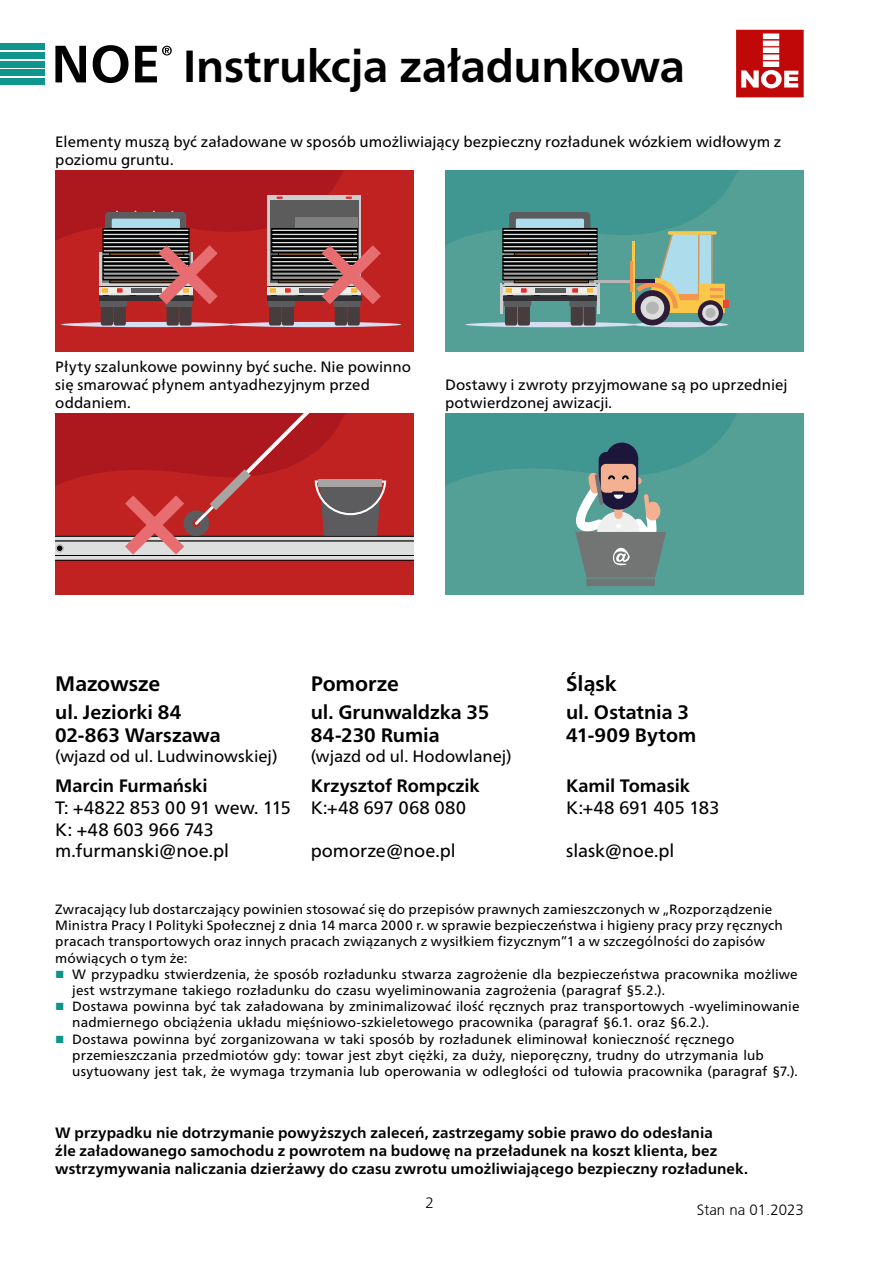
<style>
.page{position:relative;width:893px;height:1263px;background:#fff}
.page>*{position:absolute;margin:0;border:0;box-sizing:border-box;transform-origin:0 0}
.t1{font:700 45px "Frutiger Neue LTW1 G";letter-spacing:-.01em;color:#000}
.t2{font:700 21px "Frutiger Neue LTW1 G";letter-spacing:-.005em;color:#000}
.t3{font:700 19.5px/23.4px "Frutiger Neue LTW1 G";letter-spacing:-.005em;color:#000}
.t4{font:18px/21.6px "Frutiger Neue LTW1 G";letter-spacing:-.005em;color:#000}
.t5{font:700 18px "Frutiger Neue LTW1 G";letter-spacing:-.005em;color:#000}
.t6{font:16.5px "Frutiger Neue LTW1 G";color:#000}
.t7{font:15px/18px "Frutiger Neue LTW1 G";letter-spacing:.005em;color:#000}
.t8{font:700 15px/18px "Frutiger Neue LTW1 G";letter-spacing:.005em;color:#000}
.t9{font:300 15px "Frutiger CE";color:#000}
.t10{font:300 15px "Frutiger Neue LTW1 G";color:#000}
.t11{font:13.5px/16.2px "Frutiger Neue LTW1 G";letter-spacing:.005em;color:#000}
.s1{font-size:52.5px}
.s2{font-family:"Arial";font-weight:900;font-size:15.6px;color:#0f968c}
</style>
<div class="page">
<svg style="left:736px;top:30px;width:68px;height:67px"></svg>
<div style="left:766px;top:74px;width:10px;height:10px;background:#c00808;border-radius:50%"></div>
<div style="left:55px;top:414px;width:359px;height:181px;background:#c02121"></div>
<svg style="left:55px;top:414px;width:359px;height:146px"></svg>
<div style="left:318px;top:479px;width:64px;height:8px;background:#a7a4a4"></div>
<div style="left:445px;top:414px;width:359px;height:181px;background:#549f96"></div>
<div style="left:586px;top:579px;width:69px;height:7px;background:#737575"></div>
<svg style="left:445px;top:414px;width:291px;height:164px"></svg>
<div style="left:55px;top:171px;width:359px;height:181px;background:#c02121"></div>
<div style="left:61px;top:322px;width:172px;height:5px;background:#d5dff1;border-radius:50%"></div>
<div style="left:101px;top:296px;width:12px;height:30px;background:#473d3e;border-radius:2px"></div>
<div style="left:114px;top:296px;width:12px;height:30px;background:#473d3e;border-radius:2px"></div>
<div style="left:167px;top:296px;width:12px;height:30px;background:#473d3e;border-radius:2px"></div>
<div style="left:179px;top:296px;width:13px;height:30px;background:#473d3e;border-radius:2px"></div>
<div style="left:100px;top:298px;width:27px;height:9px;background:#5c5c5e;border-radius:2px"></div>
<div style="left:165px;top:298px;width:27px;height:9px;background:#5c5c5e;border-radius:2px"></div>
<div style="left:229px;top:322px;width:172px;height:5px;background:#d5dff1;border-radius:50%"></div>
<div style="left:269px;top:296px;width:12px;height:30px;background:#473d3e;border-radius:2px"></div>
<div style="left:282px;top:296px;width:12px;height:30px;background:#473d3e;border-radius:2px"></div>
<div style="left:335px;top:296px;width:12px;height:30px;background:#473d3e;border-radius:2px"></div>
<div style="left:348px;top:296px;width:12px;height:30px;background:#473d3e;border-radius:2px"></div>
<div style="left:268px;top:298px;width:27px;height:9px;background:#5c5c5e;border-radius:2px"></div>
<div style="left:333px;top:298px;width:28px;height:9px;background:#5c5c5e;border-radius:2px"></div>
<svg style="left:55px;top:171px;width:326px;height:133px"></svg>
<div style="left:445px;top:171px;width:359px;height:181px;background:#549f96"></div>
<div style="left:465px;top:322px;width:172px;height:5px;background:#d5dff1;border-radius:50%"></div>
<div style="left:505px;top:296px;width:12px;height:30px;background:#473d3e;border-radius:2px"></div>
<div style="left:518px;top:296px;width:12px;height:30px;background:#473d3e;border-radius:2px"></div>
<div style="left:571px;top:296px;width:12px;height:30px;background:#473d3e;border-radius:2px"></div>
<div style="left:583px;top:296px;width:13px;height:30px;background:#473d3e;border-radius:2px"></div>
<svg style="left:633px;top:322px;width:95px;height:5px"></svg>
<div style="left:635px;top:290px;width:35px;height:35px;background:#2e1b36;border-radius:50%"></div>
<div style="left:641px;top:296px;width:23px;height:24px;background:#dbddda;border-radius:50%"></div>
<div style="left:646px;top:301px;width:13px;height:13px;background:#b5b5b5;border-radius:50%"></div>
<svg style="left:445px;top:171px;width:293px;height:142px"></svg>
<div style="left:698px;top:300px;width:25px;height:25px;background:#2e1b36;border-radius:50%"></div>
<svg style="left:702px;top:305px;width:17px;height:16px"></svg>
<div style="left:705px;top:308px;width:10px;height:10px;background:#b5b5b5;border-radius:50%"></div>
<div style="left:724px;top:300px;width:5px;height:8px;background:#e9473b"></div>
<hr style="left:632px;top:280px;width:23px;height:3px;background:#2d1a3b">
<hr style="left:632px;top:242px;width:3px;height:71px;background:#fbc748">
<hr style="left:630px;top:261px;width:2px;height:30px;background:#f4964e">
<hr style="left:594px;top:280px;width:36px;height:2px;background:#b5b5b5">
<div style="left:0;top:44px;width:45px;height:6px;background:#0f968c"></div>
<div style="left:0;top:52px;width:45px;height:7px;background:#0f968c"></div>
<div style="left:0;top:61px;width:45px;height:6px;background:#0f968c"></div>
<div style="left:0;top:69px;width:45px;height:7px;background:#0f968c"></div>
<div style="left:0;top:78px;width:45px;height:6px;background:#0f968c"></div>
<svg style="left:162px;top:46px;width:10px;height:9px"></svg>
<h1 class="t1" style="left:51px;top:40px;width:635px"><span class="s1">NOE</span> Instrukcja załadunkowa</h1>
<p class="t7" style="left:55px;top:133px;width:728px">Elementy muszą być załadowane w sposób umożliwiający bezpieczny rozładunek wózkiem widłowym z poziomu gruntu.</p>
<p class="t7" style="left:55px;top:358px;width:357px">Płyty szalunkowe powinny być suche. Nie powinno się smarować płynem antyadhezyjnym przed oddaniem.</p>
<p class="t7" style="left:445px;top:376px;width:344px">Dostawy i zwroty przyjmowane są po uprzedniej potwierdzonej awizacji.</p>
<h2 class="t2" style="left:55px;top:671px;width:107px">Mazowsze</h2>
<h3 class="t3" style="left:55px;top:700px;width:167px">ul. Jeziorki 84<br>02-863 Warszawa</h3>
<p class="t6" style="left:55px;top:747px;width:224px">(wjazd od ul. Ludwinowskiej)</p>
<h3 class="t5" style="left:55px;top:775px;width:154px">Marcin Furmański</h3>
<h3 class="t4" style="left:55px;top:797px;width:237px">T: +4822 853 00 91 wew. 115<br>K: +48 603 966 743 m.furmanski@noe.pl</h3>
<h2 class="t2" style="left:311px;top:671px;width:90px">Pomorze</h2>
<h3 class="t3" style="left:311px;top:700px;width:180px">ul. Grunwaldzka 35<br>84-230 Rumia</h3>
<p class="t6" style="left:311px;top:747px;width:202px">(wjazd od ul. Hodowlanej)</p>
<h3 class="t5" style="left:311px;top:775px;width:170px">Krzysztof Rompczik</h3>
<h3 class="t4" style="left:311px;top:797px;width:157px">K:+48 697 068 080</h3>
<h3 class="t4" style="left:311px;top:840px;width:146px">pomorze@noe.pl</h3>
<h2 class="t2" style="left:566px;top:671px;width:52px">Śląsk</h2>
<h3 class="t3" style="left:566px;top:700px;width:132px">ul. Ostatnia 3<br>41-909 Bytom</h3>
<h3 class="t5" style="left:566px;top:775px;width:125px">Kamil Tomasik</h3>
<h3 class="t4" style="left:566px;top:797px;width:155px">K:+48 691 405 183</h3>
<h3 class="t4" style="left:566px;top:840px;width:110px">slask@noe.pl</h3>
<p class="t11" style="left:55px;top:901px;width:729px">Zwracający lub dostarczający powinien stosować się do przepisów prawnych zamieszczonych w „Rozporządzenie Ministra Pracy I Polityki Społecznej z dnia 14 marca 2000 r. w sprawie bezpieczeństwa i higieny pracy przy ręcznych pracach transportowych oraz innych pracach związanych z wysiłkiem fizycznym”1 a w szczególności do zapisów mówiących o tym że:</p>
<p class="t11" style="left:72px;top:966px;width:727px;text-indent:-17px"><span class="s2">■</span> W przypadku stwierdzenia, że sposób rozładunku stwarza zagrożenie dla bezpieczeństwa pracownika możliwe jest wstrzymane takiego rozładunku do czasu wyeliminowania zagrożenia (paragraf §5.2.).</p>
<p class="t11" style="left:72px;top:998px;width:729px;text-indent:-17px"><span class="s2">■</span> Dostawa powinna być tak załadowana by zminimalizować ilość ręcznych praz transportowych -wyeliminowanie nadmiernego obciążenia układu mięśniowo-szkieletowego pracownika (paragraf §6.1. oraz §6.2.).</p>
<p class="t11" style="left:72px;top:1031px;width:727px;text-indent:-17px"><span class="s2">■</span> Dostawa powinna być zorganizowana w taki sposób by rozładunek eliminował konieczność ręcznego przemieszczania przedmiotów gdy: towar jest zbyt ciężki, za duży, nieporęczny, trudny do utrzymania lub usytuowany jest tak, że wymaga trzymania lub operowania w odległości od tułowia pracownika (paragraf §7.).</p>
<p class="t8" style="left:55px;top:1123px;width:694px">W przypadku nie dotrzymanie powyższych zaleceń, zastrzegamy sobie prawo do odesłania<br>źle załadowanego samochodu z powrotem na budowę na przeładunek na koszt klienta, bez wstrzymywania naliczania dzierżawy do czasu zwrotu umożliwiającego bezpieczny rozładunek.</p>
<p class="t10" style="left:425px;top:1193px;width:10px">2</p>
<p class="t9" style="left:697px;top:1200px;width:108px">Stan na 01.2023</p>
</div>
